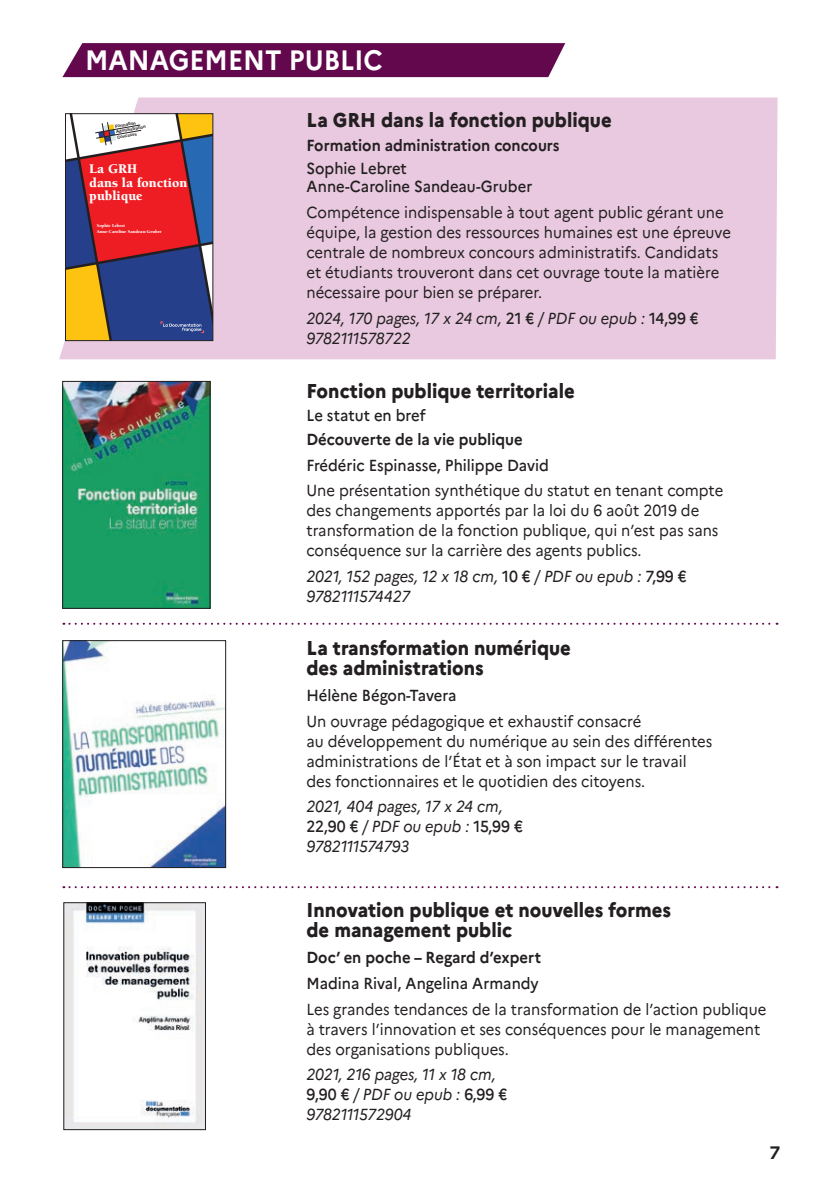
<style>
.page{position:relative;width:840px;height:1191px;background:#fff}
.page>*{position:absolute;margin:0;border:0;box-sizing:border-box;transform-origin:0 0}
.t1{font:700 28px "Marianne";color:#fff;scale:.93 1}
.t2{font:800 20px/20px "Marianne";color:#231f20;scale:.93 1}
.t3{font:700 18px "Marianne";color:#231f20}
.t4{font:16px/20px "Marianne";color:#231f20;scale:.93 1}
.t5{font:italic 16px/20px "Marianne";letter-spacing:-.01em;color:#231f20;scale:.93 1}
.t6{font:500 16px/18px "Marianne";color:#231f20;scale:.93 1}
.t7{font:700 16px "Marianne";color:#231f20;scale:.93 1}
.t8{font:900 13.6px/13.2px "Berkeley Std";color:#fff}
.t9{font:900 4.6px/6px "Berkeley Std";color:#fff}
.t10{font:700 4.2px/5.6px "Helvetica Neue LT Std";color:#231f20}
.s1{font-weight:500;font-style:normal}
</style>
<div class="page">
<div style="left:59px;top:97px;width:718px;height:262px;background:#e8c9df"></div>
<svg style="left:63px;top:623px;width:714px;height:2px"></svg>
<svg style="left:63px;top:886px;width:714px;height:2px"></svg>
<div style="left:62px;top:43px;width:503px;height:34px;background:#63084d"></div>
<img style="left:64px;top:383px;width:144px;height:223px">
<div style="left:62px;top:381px;width:148px;height:227px;border:1px solid #231f20"></div>
<img style="left:64px;top:642px;width:160px;height:223px">
<div style="left:62px;top:640px;width:164px;height:227px;border:1px solid #231f20"></div>
<img style="left:66px;top:904px;width:138px;height:223px">
<div style="left:64px;top:902px;width:142px;height:227px;border:1px solid #231f20"></div>
<svg style="left:67px;top:115px;width:144px;height:224px;background:#985864"></svg>
<div style="left:65px;top:113px;width:148px;height:228px;border:1px solid #231f20"></div>
<h1 class="t1" style="left:85px;top:43px;width:321px">MANAGEMENT PUBLIC</h1>
<p class="t10" style="left:115px;top:123px;width:31px;rotate:-10deg">Formation<br>Administration<br>Concours</p>
<p class="t2" style="left:306px;top:110px;width:329px">La GRH dans la fonction publique</p>
<p class="t7" style="left:306px;top:135px;width:274px">Formation administration concours</p>
<p class="t6" style="left:306px;top:160px;width:244px">Sophie Lebret<br>Anne-Caroline Sandeau-Gruber</p>
<p class="t4" style="left:306px;top:202px;width:457px">Compétence indispensable à tout agent public gérant une équipe, la gestion des ressources humaines est une épreuve centrale de nombreux concours administratifs. Candidats et étudiants trouveront dans cet ouvrage toute la matière nécessaire pour bien se préparer.</p>
<p class="t5" style="left:306px;top:308px;width:423px">2024, 170 pages, 17 x 24 cm, <span class="s1">21 €</span> / PDF ou epub : <span class="s1">14,99 €<br></span>9782111578722</p>
<p class="t8" style="left:89px;top:163px;width:99px">La GRH<br>dans la fonction publique</p>
<p class="t9" style="left:97px;top:222px;width:66px">Sophie Lebret<br>Anne-Caroline Sandeau-Gruber</p>
<p class="t2" style="left:306px;top:380px;width:290px">Fonction publique territoriale</p>
<p class="t6" style="left:306px;top:406px;width:130px">Le statut en bref</p>
<p class="t7" style="left:306px;top:429px;width:234px">Découverte de la vie publique</p>
<p class="t6" style="left:306px;top:456px;width:262px">Frédéric Espinasse, Philippe David</p>
<p class="t4" style="left:306px;top:480px;width:449px">Une présentation synthétique du statut en tenant compte des changements apportés par la loi du 6 août 2019 de transformation de la fonction publique, qui n’est pas sans conséquence sur la carrière des agents publics.</p>
<p class="t5" style="left:306px;top:566px;width:410px">2021, 152 pages, 12 x 18 cm, <span class="s1">10 €</span> / PDF ou epub : <span class="s1">7,99 €<br></span>9782111574427</p>
<p class="t2" style="left:306px;top:638px;width:286px">La transformation numérique des administrations</p>
<p class="t6" style="left:306px;top:686px;width:163px">Hélène Bégon-Tavera</p>
<p class="t4" style="left:306px;top:711px;width:437px">Un ouvrage pédagogique et exhaustif consacré<br>au développement du numérique au sein des différentes administrations de l’État et à son impact sur le travail des fonctionnaires et le quotidien des citoyens.</p>
<p class="t5" style="left:306px;top:796px;width:234px">2021, 404 pages, 17 x 24 cm,<br><span class="s1">22,90 €</span> / PDF ou epub : <span class="s1">15,99 €<br></span>9782111574793</p>
<p class="t2" style="left:306px;top:900px;width:393px">Innovation publique et nouvelles formes de management public</p>
<p class="t7" style="left:306px;top:947px;width:253px">Doc’ en poche – Regard d’expert</p>
<p class="t6" style="left:306px;top:974px;width:251px">Madina Rival, Angelina Armandy</p>
<p class="t4" style="left:306px;top:998px;width:495px">Les grandes tendances de la transformation de l’action publique à travers l’innovation et ses conséquences pour le management des organisations publiques.</p>
<p class="t5" style="left:306px;top:1064px;width:217px">2021, 216 pages, 11 x 18 cm,<br><span class="s1">9,90 €</span> / PDF ou epub : <span class="s1">6,99 €<br></span>9782111572904</p>
<p class="t3" style="left:769px;top:1141px;width:12px">7</p>
</div>
